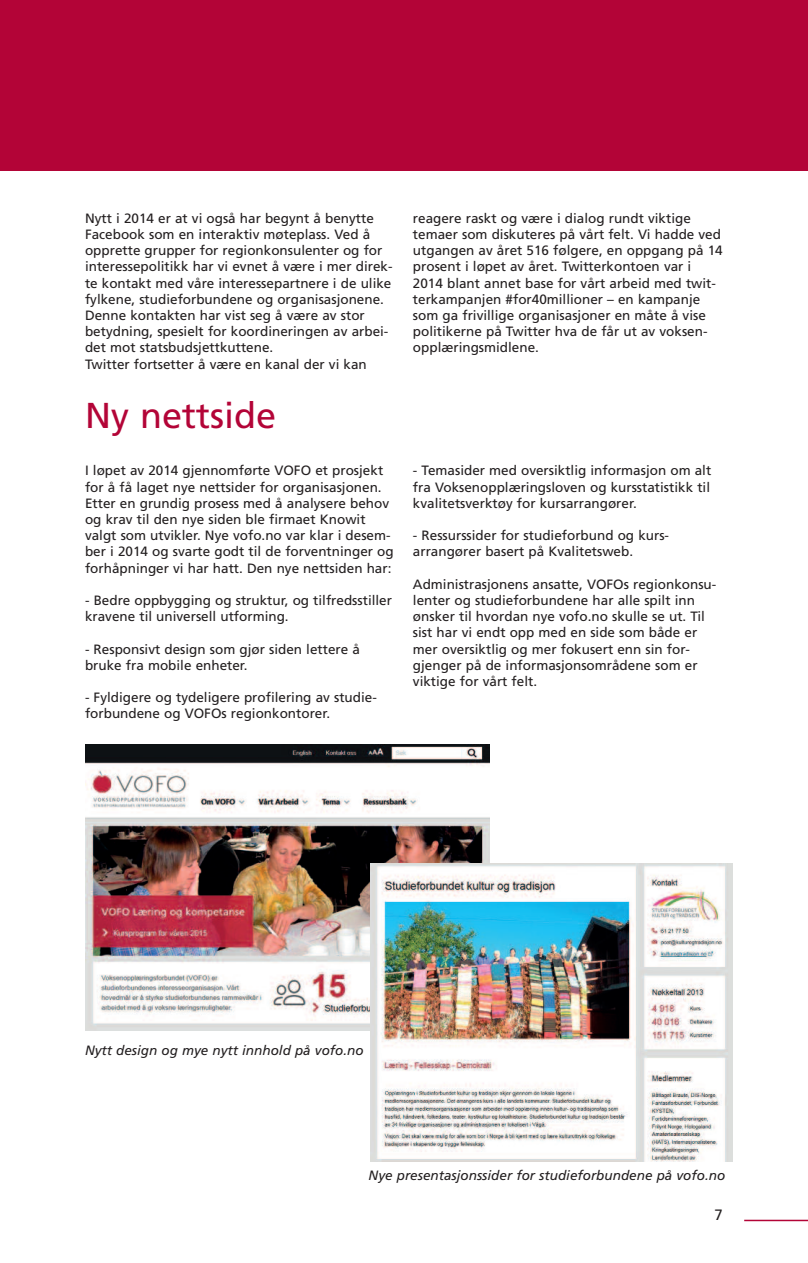
<style>
.page{position:relative;width:808px;height:1263px;background:#fff}
.page>*{position:absolute;margin:0;border:0;box-sizing:border-box;transform-origin:0 0}
.t1{font:36px "Frutiger";color:#b30437}
.t2{font:15px "Frutiger";color:#231f20}
.t3{font:13.5px/16.2px "Frutiger";color:#231f20}
.t4{font:italic 13.5px "Frutiger";color:#231f20}
</style>
<div class="page">
<hr style="left:744px;top:1220px;width:64px;height:1px;background:#b30437">
<div style="left:0;top:0;width:808px;height:170px;background:#b30437"></div>
<img style="left:85px;top:744px;width:404px;height:287px">
<img style="left:370px;top:863px;width:362px;height:298px">
<p class="t3" style="left:85px;top:211px;width:309px">Nytt i 2014 er at vi også har begynt å benytte Facebook som en interaktiv møteplass. Ved å opprette grupper for regionkonsulenter og for interessepolitikk har vi evnet å være i mer direk&shy;te kontakt med våre interessepartnere i de ulike fylkene, studieforbundene og organisasjonene.<br>Denne kontakten har vist seg å være av stor betydning, spesielt for koordineringen av arbei&shy;det mot statsbudsjettkuttene.<br>Twitter fortsetter å være en kanal der vi kan</p>
<p class="t3" style="left:413px;top:211px;width:311px">reagere raskt og være i dialog rundt viktige temaer som diskuteres på vårt felt. Vi hadde ved utgangen av året 516 følgere, en oppgang på 14 prosent i løpet av året. Twitterkontoen var i 2014 blant annet base for vårt arbeid med twit&shy;terkampanjen #for40millioner – en kampanje som ga frivillige organisasjoner en måte å vise politikerne på Twitter hva de får ut av voksen&shy;opplæringsmidlene.</p>
<h1 class="t1" style="left:85px;top:401px;width:193px">Ny nettside</h1>
<p class="t3" style="left:85px;top:464px;width:310px">I løpet av 2014 gjennomførte VOFO et prosjekt for å få laget nye nettsider for organisasjonen.<br>Etter en grundig prosess med å analysere behov og krav til den nye siden ble firmaet Knowit valgt som utvikler. Nye vofo.no var klar i desem&shy;ber i 2014 og svarte godt til de forventninger og forhåpninger vi har hatt. Den nye nettsiden har:</p>
<p class="t3" style="left:85px;top:593px;width:308px">- Bedre oppbygging og struktur, og tilfredsstiller kravene til universell utforming.</p>
<p class="t3" style="left:85px;top:642px;width:276px">- Responsivt design som gjør siden lettere å bruke fra mobile enheter.</p>
<p class="t3" style="left:85px;top:690px;width:293px">- Fyldigere og tydeligere profilering av studie&shy;forbundene og VOFOs regionkontorer.</p>
<p class="t3" style="left:413px;top:464px;width:300px;text-align:justify">- Temasider med oversiktlig informasjon om alt fra Voksenopplæringsloven og kursstatistikk til kvalitetsverktøy for kursarrangører.</p>
<p class="t3" style="left:413px;top:528px;width:258px">- Ressurssider for studieforbund og kurs&shy;arrangører basert på Kvalitetsweb.</p>
<p class="t3" style="left:413px;top:577px;width:305px">Administrasjonens ansatte, VOFOs regionkonsu&shy;lenter og studieforbundene har alle spilt inn ønsker til hvordan nye vofo.no skulle se ut. Til sist har vi endt opp med en side som både er mer oversiktlig og mer fokusert enn sin for&shy;gjenger på de informasjonsområdene som er viktige for vårt felt.</p>
<p class="t4" style="left:85px;top:1044px;width:280px">Nytt design og mye nytt innhold på vofo.no</p>
<p class="t4" style="left:369px;top:1170px;width:358px">Nye presentasjonssider for studieforbundene på vofo.no</p>
<p class="t2" style="left:714px;top:1209px;width:10px">7</p>
</div>
